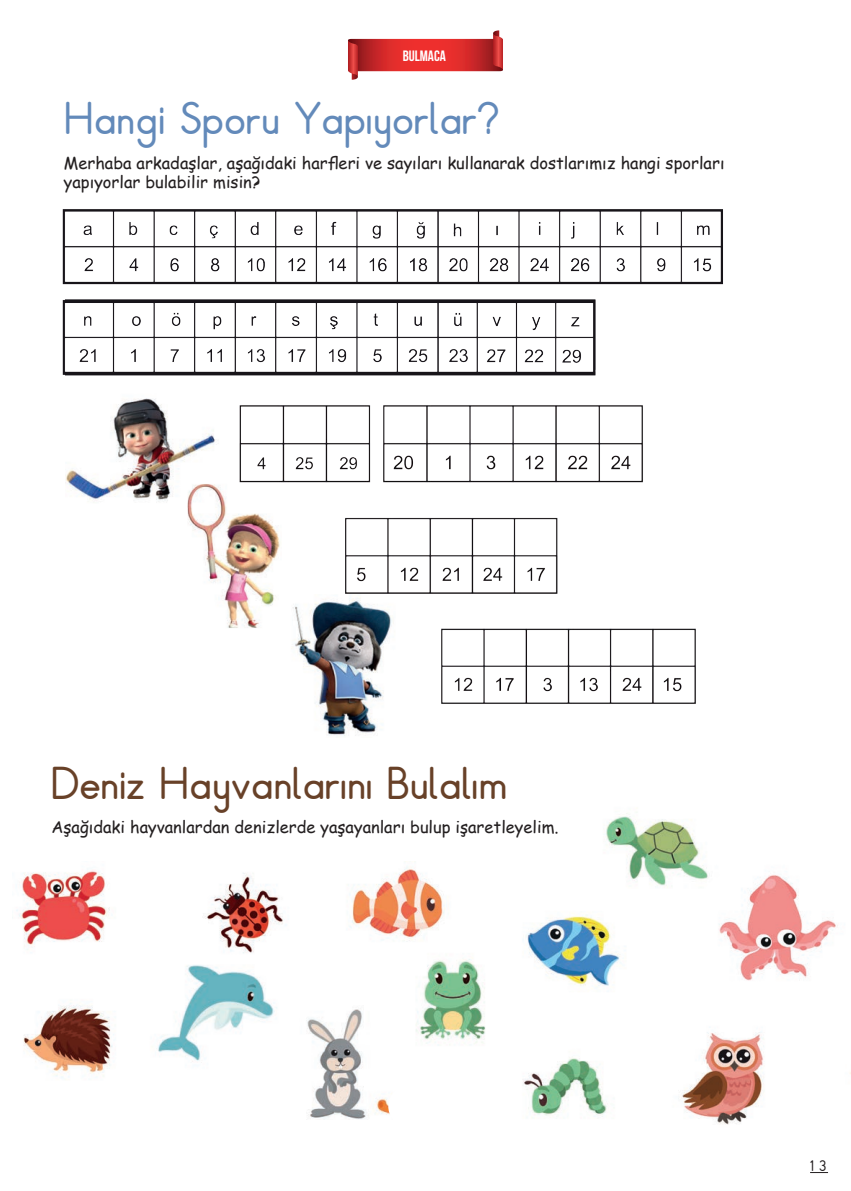
<style>
.page{position:relative;width:851px;height:1191px;background:#fff}
.page>*{position:absolute;margin:0;border:0;box-sizing:border-box;transform-origin:0 0}
.t1{font:40.5px "ALFABET98 Normal";color:#684128}
.t2{font:40.5px "ALFABET98 Normal";color:#638aba}
.t3{font:16.5px/19.8px "Comic Sans MS";color:#231f20}
.t4{font:15px "Bebas Neue";color:#fff}
.t5{font:13.5px "ALFABET98 Normal";color:#231f20}
</style>
<div class="page">
<svg style="left:810px;top:1172px;width:17px;height:1px"></svg>
<svg style="left:348px;top:30px;width:155px;height:50px"></svg>
<img style="left:62px;top:209px;width:661px;height:167px">
<img style="left:66px;top:398px;width:577px;height:104px">
<img style="left:171px;top:481px;width:389px;height:147px">
<img style="left:282px;top:594px;width:414px;height:142px">
<img style="left:12px;top:867px;width:474px;height:252px">
<img style="left:523px;top:813px;width:315px;height:312px">
<div style="left:388px;top:1075px;width:89px;height:61px;background:#fff;border-radius:50%"></div>
<svg style="left:764px;top:813px;width:74px;height:20px"></svg>
<p class="t4" style="left:402px;top:48px;width:45px">BULMACA</p>
<h1 class="t2" style="left:64px;top:94px;width:436px">Hangi Sporu Yapıyorlar?</h1>
<p class="t3" style="left:64px;top:152px;width:662px">Merhaba arkadaşlar, aşağıdaki harfleri ve sayıları kullanarak dostlarımız hangi sporları yapıyorlar bulabilir misin?</p>
<h1 class="t1" style="left:52px;top:758px;width:457px">Deniz Hayvanlarını Bulalım</h1>
<p class="t3" style="left:52px;top:816px;width:508px">Aşağıdaki hayvanlardan denizlerde yaşayanları bulup işaretleyelim.</p>
<p class="t5" style="left:810px;top:1157px;width:19px">13</p>
</div>
